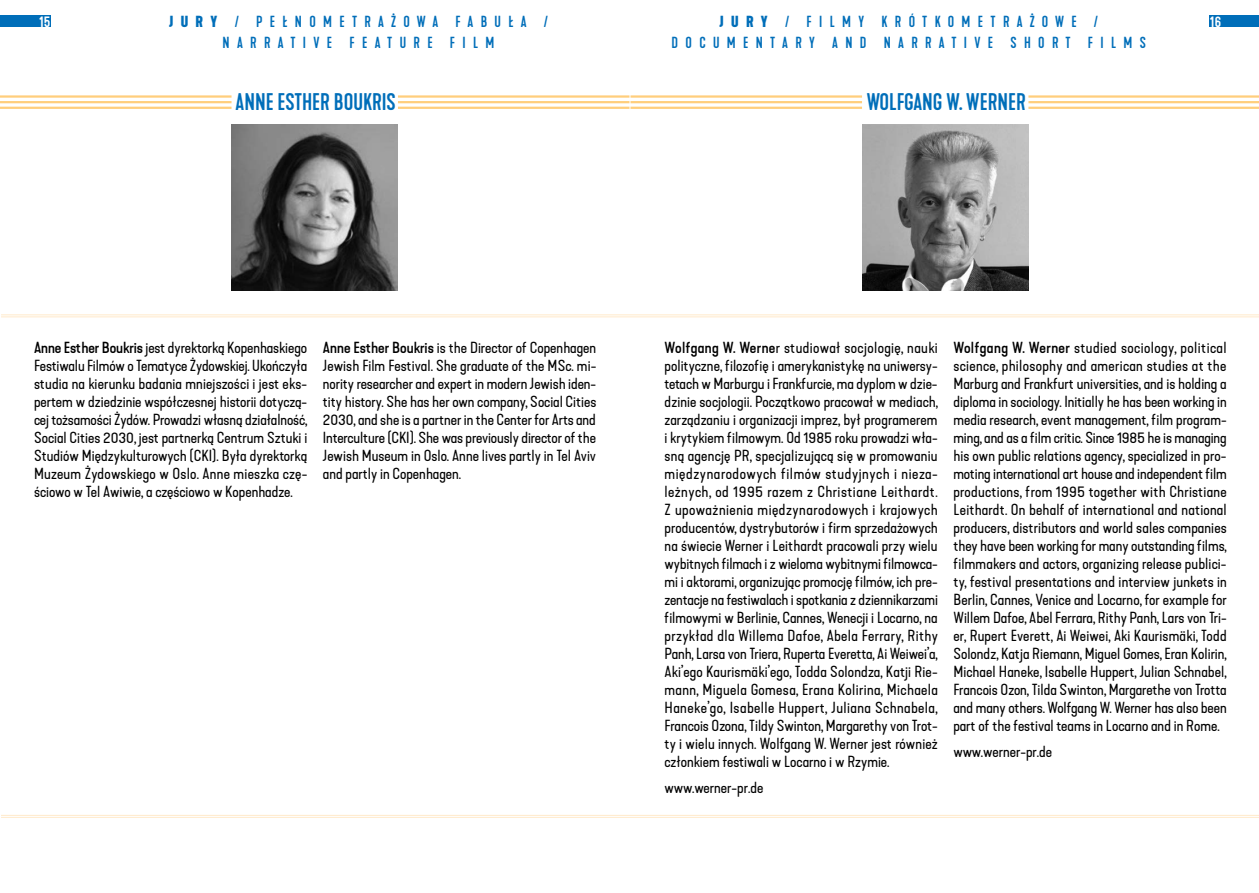
<style>
.page{position:relative;width:1259px;height:893px;background:#fff}
.page>*{position:absolute;margin:0;border:0;box-sizing:border-box;transform-origin:0 0}
.t1{font:500 22.5px "Kapra Neue";color:#006eb9}
.t2{font:expanded 15px/18px "Kapra Neue";color:#000;text-align:justify}
.t3{font:500 15px/21px "Kapra Neue";letter-spacing:.49em;color:#006eb9;text-align:center}
.t4{font:500 15px "Kapra Neue";color:#fff}
.s1{font-weight:700}
.s2{font-weight:500}
</style>
<div class="page">
<div style="left:0;top:16px;width:51px;height:11px;background:#006eb9"></div>
<div style="left:1210px;top:16px;width:49px;height:11px;background:#006eb9"></div>
<hr style="left:0;top:95px;width:231px;height:3px;background:#ffce7c">
<hr style="left:0;top:101px;width:231px;height:2px;background:#ffce7c">
<hr style="left:0;top:107px;width:231px;height:2px;background:#ffce7c">
<hr style="left:398px;top:95px;width:231px;height:3px;background:#ffce7c">
<hr style="left:398px;top:101px;width:231px;height:2px;background:#ffce7c">
<hr style="left:398px;top:107px;width:231px;height:2px;background:#ffce7c">
<img style="left:231px;top:124px;width:167px;height:167px">
<hr style="left:1px;top:314px;width:1258px;height:1px;background:#ffeaca">
<hr style="left:1px;top:316px;width:1258px;height:1px;background:#ffeaca">
<hr style="left:1px;top:815px;width:1258px;height:1px;background:#ffeaca">
<hr style="left:1px;top:817px;width:1258px;height:1px;background:#ffeaca">
<hr style="left:630px;top:95px;width:232px;height:3px;background:#ffce7c">
<hr style="left:630px;top:101px;width:232px;height:2px;background:#ffce7c">
<hr style="left:630px;top:107px;width:232px;height:2px;background:#ffce7c">
<hr style="left:1028px;top:95px;width:231px;height:3px;background:#ffce7c">
<hr style="left:1028px;top:101px;width:231px;height:2px;background:#ffce7c">
<hr style="left:1028px;top:107px;width:231px;height:2px;background:#ffce7c">
<img style="left:862px;top:124px;width:166px;height:167px">
<p class="t3" style="left:169px;top:12px;width:381px"><span class="s1">JURY</span> / PEŁNOMETRAŻOWA FABUŁA /<br>NARRATIVE FEATURE FILM</p>
<p class="t3" style="left:671px;top:12px;width:476px"><span class="s1">JURY</span> / FILMY KRÓTKOMETRAŻOWE /<br>DOCUMENTARY AND NARRATIVE SHORT FILMS</p>
<p class="t4" style="left:39px;top:13px;width:13px">15</p>
<p class="t4" style="left:1210px;top:13px;width:13px">16</p>
<h1 class="t1" style="left:236px;top:88px;width:162px">ANNE ESTHER BOUKRIS</h1>
<h1 class="t1" style="left:867px;top:88px;width:160px">WOLFGANG W. WERNER</h1>
<p class="t2" style="left:34px;top:338px;width:275px"><span class="s2">Anne Esther Boukris</span> jest dyrektorką Kopenhaskiego Festiwalu Filmów o Tematyce Żydowskiej. Ukończyła studia na kierunku badania mniejszości i jest eks&shy;pertem w dziedzinie współczesnej historii dotyczą&shy;cej tożsamości Żydów. Prowadzi własną działalność, Social Cities 2030, jest partnerką Centrum Sztuki i Studiów Międzykulturowych (CKI). Była dyrektorką Muzeum Żydowskiego w Oslo. Anne mieszka czę&shy;ściowo w Tel Awiwie, a częściowo w Kopenhadze.</p>
<p class="t2" style="left:323px;top:338px;width:275px"><span class="s2">Anne Esther Boukris</span> is the Director of Copenhagen Jewish Film Festival. She graduate of the MSc. mi&shy;nority researcher and expert in modern Jewish iden&shy;tity history. She has her own company, Social Cities 2030, and she is a partner in the Center for Arts and Interculture (CKI). She was previously director of the Jewish Museum in Oslo. Anne lives partly in Tel Aviv and partly in Copenhagen.</p>
<p class="t2" style="left:664px;top:338px;width:275px"><span class="s2">Wolfgang W. Werne</span>r studiował socjologię, nauki polityczne, filozofię i amerykanistykę na uniwersy&shy;tetach w Marburgu i Frankfurcie, ma dyplom w dzie&shy;dzinie socjologii. Początkowo pracował w mediach, zarządzaniu i organizacji imprez, był programerem i krytykiem filmowym. Od 1985 roku prowadzi wła&shy;sną agencję PR, specjalizującą się w promowaniu międzynarodowych filmów studyjnych i nieza&shy;leżnych, od 1995 razem z Christiane Leithardt.<br>Z upoważnienia międzynarodowych i krajowych producentów, dystrybutorów i firm sprzedażowych na świecie Werner i Leithardt pracowali przy wielu wybitnych filmach i z wieloma wybitnymi filmowca&shy;mi i aktorami, organizując promocję filmów, ich pre&shy;zentacje na festiwalach i spotkania z dziennikarzami filmowymi w Berlinie, Cannes, Wenecji i Locarno, na przykład dla Willema Dafoe, Abela Ferrary, Rithy Panh, Larsa von Triera, Ruperta Everetta, Ai Weiwei’a, Aki’ego Kaurismäki’ego, Todda Solondza, Katji Rie&shy;mann, Miguela Gomesa, Erana Kolirina, Michaela Haneke’go, Isabelle Huppert, Juliana Schnabela, Francois Ozona, Tildy Swinton, Margarethy von Trot&shy;ty i wielu innych. Wolfgang W. Werner jest również członkiem festiwali w Locarno i w Rzymie.</p>
<p class="t2" style="left:664px;top:779px;width:100px">www.werner-pr.de</p>
<p class="t2" style="left:953px;top:338px;width:275px"><span class="s2">Wolfgang W. Werner</span> studied sociology, political science, philosophy and american studies at the Marburg and Frankfurt universities, and is holding a diploma in sociology. Initially he has been working in media research, event management, film program&shy;ming, and as a film critic. Since 1985 he is managing his own public relations agency, specialized in pro&shy;moting international art house and independent film productions, from 1995 together with Christiane Leithardt. On behalf of international and national producers, distributors and world sales companies they have been working for many outstanding films, filmmakers and actors, organizing release publici&shy;ty, festival presentations and interview junkets in Berlin, Cannes, Venice and Locarno, for example for Willem Dafoe, Abel Ferrara, Rithy Panh, Lars von Tri&shy;er, Rupert Everett, Ai Weiwei, Aki Kaurismäki, Todd Solondz, Katja Riemann, Miguel Gomes, Eran Kolirin, Michael Haneke, Isabelle Huppert, Julian Schnabel, Francois Ozon, Tilda Swinton, Margarethe von Trotta and many others. Wolfgang W. Werner has also been part of the festival teams in Locarno and in Rome.</p>
<p class="t2" style="left:953px;top:743px;width:100px">www.werner-pr.de</p>
</div>
